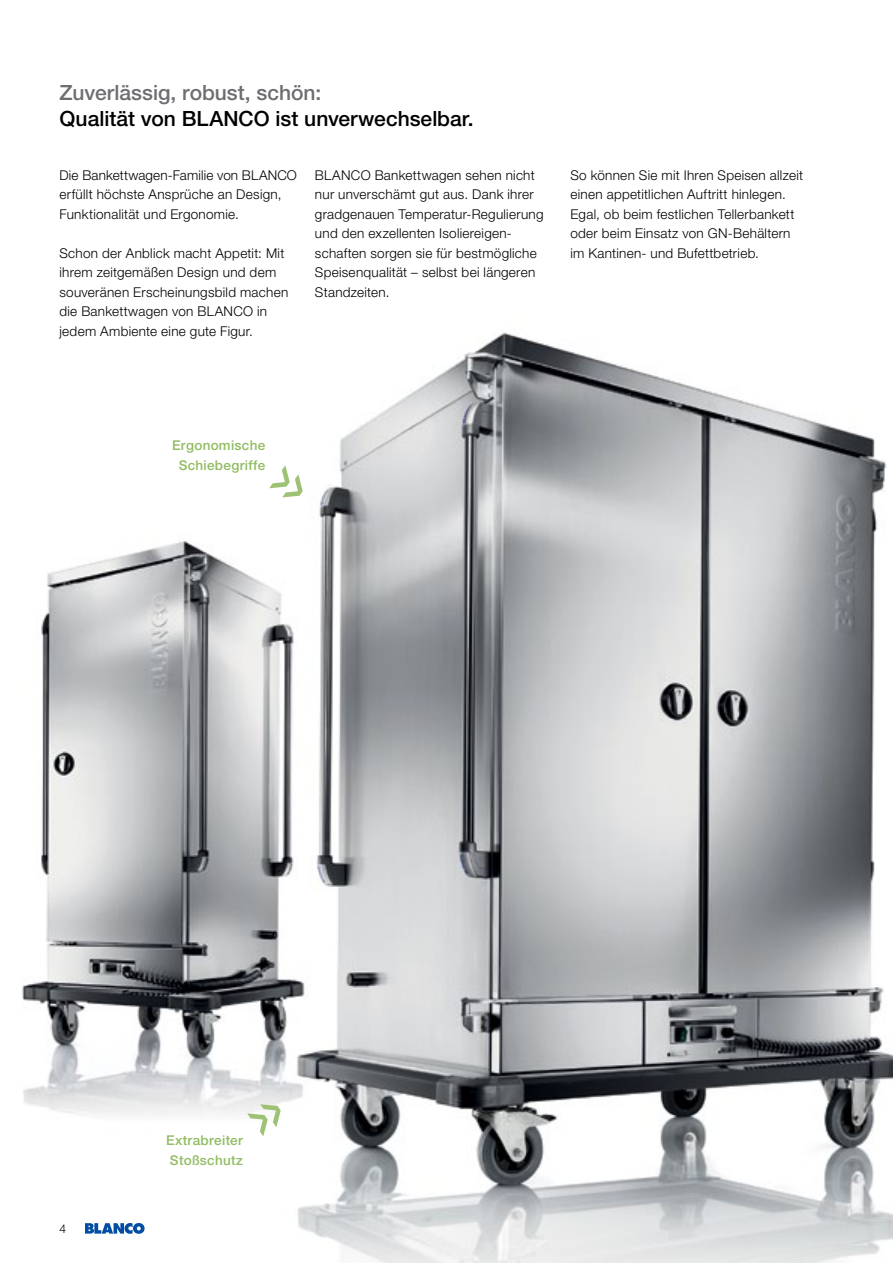
<style>
.page{position:relative;width:893px;height:1263px;background:#fff}
.page>*{position:absolute;margin:0;border:0;box-sizing:border-box;transform-origin:0 0}
.t1{font:500 21px "Helvetica Neue LT Pro";color:#000}
.t2{font:500 21px "Helvetica Neue LT Pro";color:#6d6e71}
.t3{font:300 13.5px/19.5px "Helvetica Neue LT Pro";letter-spacing:.02em;color:#000}
.t4{font:500 13.5px/19.5px "Helvetica Neue LT Pro";letter-spacing:.02em;color:#91bc62;text-align:center}
.t5{font:300 12px "Helvetica Neue LT Pro";color:#000}
</style>
<div class="page">
<img style="left:22px;top:332px;width:871px;height:931px">
<svg style="left:85px;top:1223px;width:60px;height:11px"></svg>
<svg style="left:269px;top:465px;width:40px;height:40px"></svg>
<svg style="left:247px;top:1097px;width:40px;height:39px"></svg>
<h1 class="t2" style="left:60px;top:80px;width:263px">Zuverlässig, robust, schön:</h1>
<h1 class="t1" style="left:60px;top:106px;width:416px">Qualität von BLANCO ist unverwechselbar.</h1>
<p class="t3" style="left:60px;top:165px;width:239px">Die Bankettwagen-Familie von BLANCO erfüllt höchste Ansprüche an Design,<br>Funktionalität und Ergonomie.</p>
<p class="t3" style="left:60px;top:243px;width:230px">Schon der Anblick macht Appetit: Mit ihrem zeitgemäßen Design und dem souveränen Erscheinungsbild machen die Bankettwagen von BLANCO in jedem Ambiente eine gute Figur.</p>
<p class="t3" style="left:315px;top:165px;width:230px">BLANCO Bankettwagen sehen nicht nur unverschämt gut aus. Dank ihrer gradgenauen Temperatur-Regulierung und den exzellenten Isoliereigen&shy;schaften sorgen sie für bestmögliche Speisenqualität – selbst bei längeren Standzeiten.</p>
<p class="t3" style="left:570px;top:165px;width:234px">So können Sie mit Ihren Speisen allzeit einen appetitlichen Auftritt hinlegen.<br>Egal, ob beim festlichen Tellerbankett oder beim Einsatz von GN-Behältern im Kantinen- und Bufettbetrieb.</p>
<p class="t4" style="left:172px;top:435px;width:95px">Ergonomische<br>Schiebegriffe</p>
<p class="t5" style="left:60px;top:1222px;width:8px">4</p>
<p class="t4" style="left:166px;top:1130px;width:78px;text-align:left">Extrabreiter<br>Stoßschutz</p>
</div>
